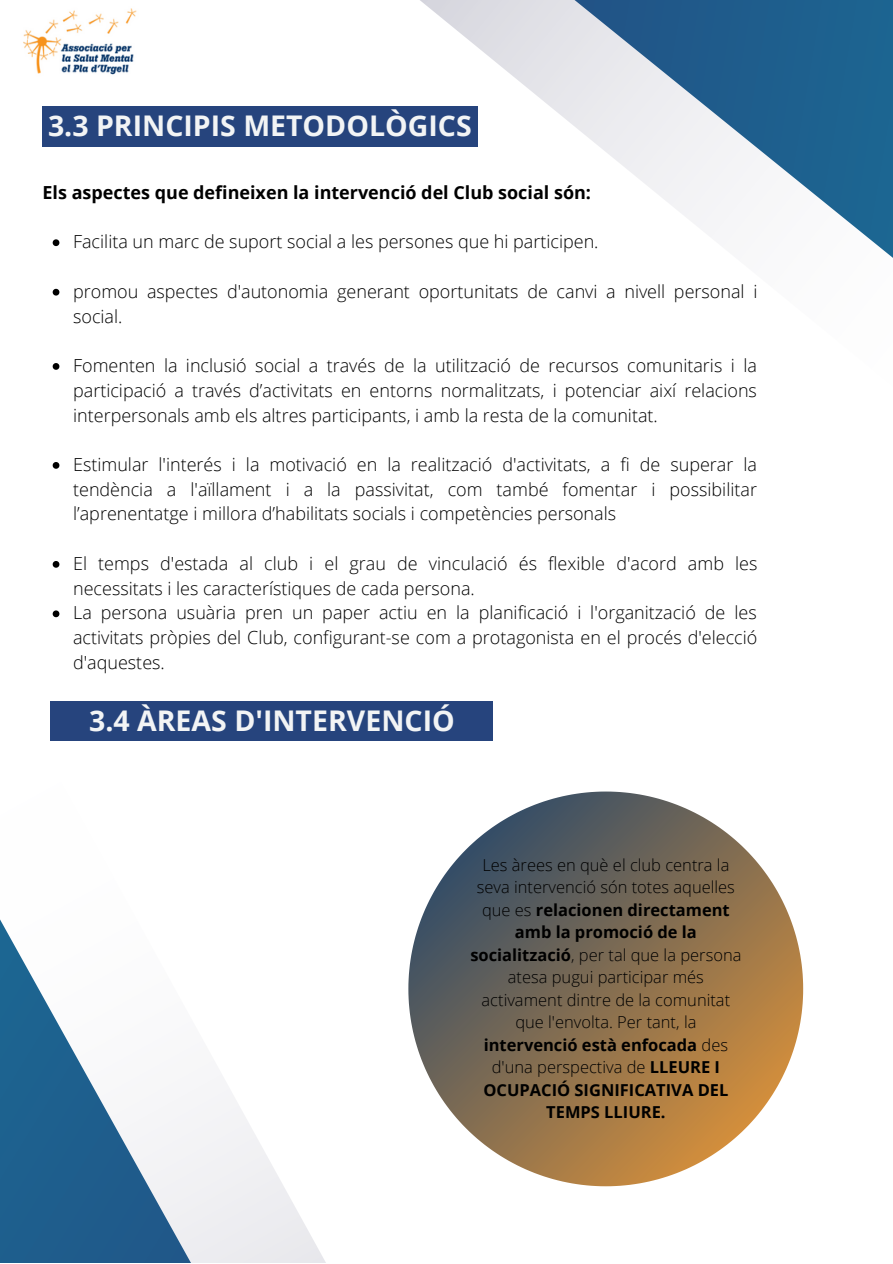
<style>
.page{position:relative;width:893px;height:1264px;background:#fff}
.page>*{position:absolute;margin:0;border:0;box-sizing:border-box;transform-origin:0 0}
.t1{font:700 28.5px "Open Sans";color:#f2f4f5}
.t2{font:300 18px/24.8px "Open Sans";color:#000;text-align:justify}
.t3{font:700 18px "Open Sans";color:#000}
.t4{font:300 16.5px/22.5px "Open Sans";color:#000;text-align:center}
.s1{font-weight:700}
</style>
<div class="page">
<svg style="left:260px;top:1144px;width:65px;height:118px;fill:#f1f1f3"></svg>
<svg style="left:0;top:612px;width:260px;height:650px"></svg>
<svg style="left:359px;top:0;width:188px;height:147px"></svg>
<img style="left:23px;top:8px;width:114px;height:67px">
<div style="left:43px;top:106px;width:434px;height:40px;background:#26447d"></div>
<svg style="left:547px;top:0;width:345px;height:257px"></svg>
<div style="left:50px;top:701px;width:443px;height:40px;background:#26447d"></div>
<svg style="left:408px;top:791px;width:395px;height:395px"></svg>
<svg style="left:53px;top:239px;width:6px;height:7px"></svg>
<svg style="left:53px;top:289px;width:6px;height:6px"></svg>
<svg style="left:53px;top:363px;width:6px;height:7px"></svg>
<svg style="left:53px;top:462px;width:6px;height:7px"></svg>
<svg style="left:53px;top:561px;width:6px;height:6px"></svg>
<svg style="left:53px;top:610px;width:6px;height:7px"></svg>
<p class="t1" style="left:48px;top:105px;width:425px">3.3 PRINCIPIS METODOLÒGICS</p>
<p class="t3" style="left:43px;top:180px;width:550px">Els aspectes que defineixen la intervenció del Club social són:</p>
<p class="t2" style="left:73px;top:229px;width:527px">Facilita un marc de suport social a les persones que hi participen.</p>
<p class="t2" style="left:73px;top:278px;width:685px">promou aspectes d'autonomia generant oportunitats de canvi a nivell personal i social.</p>
<p class="t2" style="left:73px;top:353px;width:685px">Fomenten la inclusió social a través de la utilització de recursos comunitaris i la participació a través d’activitats en entorns normalitzats, i potenciar així relacions interpersonals amb els altres participants, i amb la resta de la comunitat.</p>
<p class="t2" style="left:73px;top:451px;width:685px">Estimular l'interés i la motivació en la realització d'activitats, a fi de superar la tendència a l'aïllament i a la passivitat, com també fomentar i possibilitar l’aprenentatge i millora d’habilitats socials i competències personals</p>
<p class="t2" style="left:73px;top:550px;width:685px">El temps d'estada al club i el grau de vinculació és flexible d'acord amb les necessitats i les característiques de cada persona.</p>
<p class="t2" style="left:73px;top:600px;width:685px">La persona usuària pren un paper actiu en la planificació i l'organització de les activitats pròpies del Club, configurant-se com a protagonista en el procés d'elecció d'aquestes.</p>
<p class="t1" style="left:89px;top:700px;width:367px">3.4 ÀREAS D'INTERVENCIÓ</p>
<p class="t4" style="left:470px;top:853px;width:272px">Les àrees en què el club centra la seva intervenció són totes aquelles que es <span class="s1">relacionen directament amb la promoció de la socialització</span>, per tal que la persona atesa pugui participar més activament dintre de la comunitat que l'envolta. Per tant, la <span class="s1">intervenció està enfocada</span> des d'una perspectiva de <span class="s1">LLEURE I<br>OCUPACIÓ SIGNIFICATIVA DEL<br>TEMPS LLIURE.</span></p>
</div>
